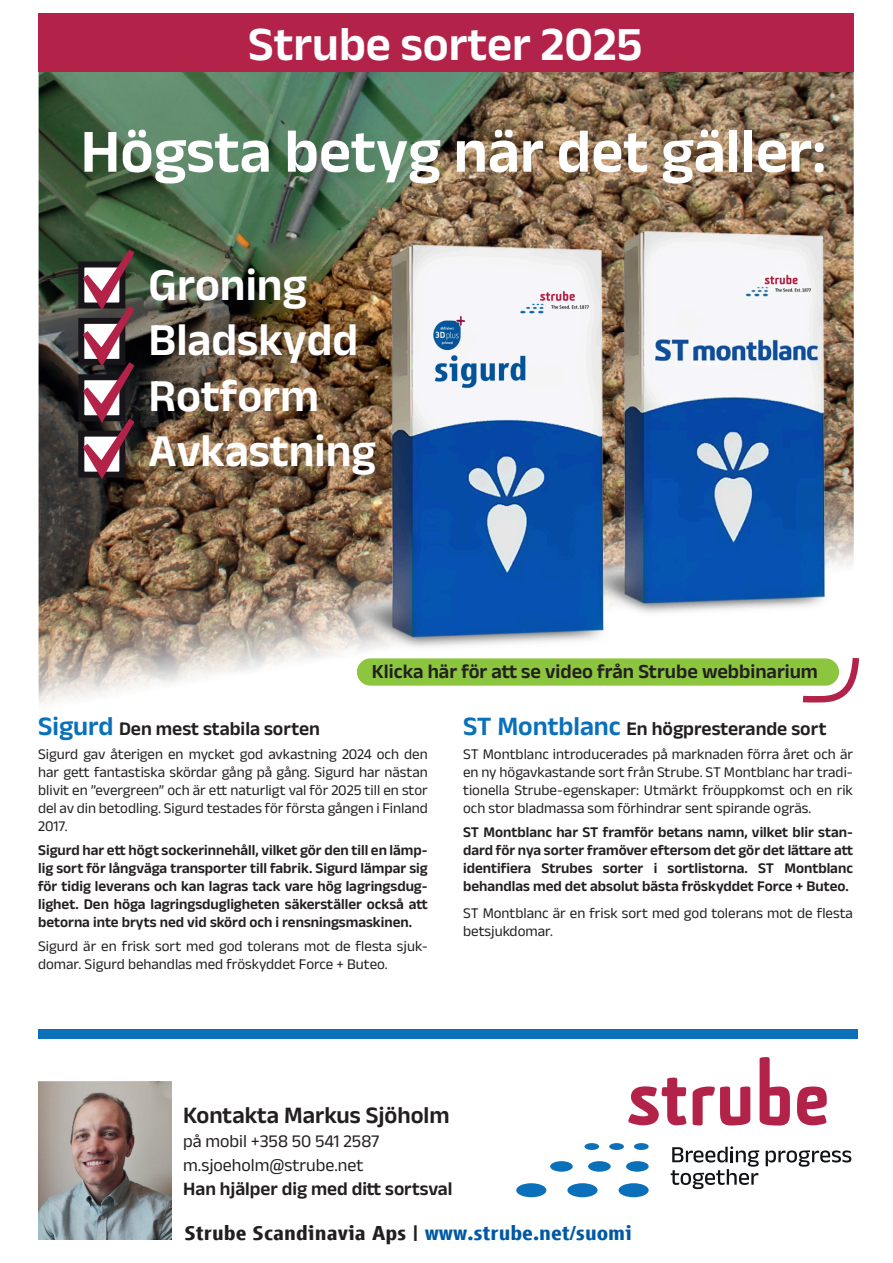
<style>
.page{position:relative;width:893px;height:1263px;background:#fff}
.page>*{position:absolute;margin:0;border:0;box-sizing:border-box;transform-origin:0 0}
.t1{font:600 62.1px "Anek Latin";color:#fff}
.t2{font:600 48.3px "Anek Latin";color:#fff}
.t3{font:600 46.35px/55.5px "Anek Latin";color:#fff}
.t4{font:600 24px "Anek Latin";color:#231f20}
.t5{font:700 20.85px "Vialog LT Com";color:#231f20;scale:1.04 1}
.t6{font:600 20.25px "Anek Latin";color:#231f20}
.t7{font:600 19.5px "Anek Latin";color:#231f20}
.t8{font:600 19.2px "Anek Latin";color:#231f20}
.t9{font:18px/24px "Anek Latin";color:#231f20}
.t10{font:15px/18px "Anek Latin";color:#231f20;text-align:justify}
.t11{font:600 15px/18px "Anek Latin";color:#231f20;text-align:justify}
.s1{font-size:27px;color:#0a70b9}
.s2{color:#0159a3}
</style>
<div class="page">
<img style="left:39px;top:72px;width:815px;height:632px">
<div style="left:39px;top:13px;width:815px;height:59px;background:#b32248"></div>
<svg style="left:78px;top:261px;width:5px;height:47px"></svg>
<svg style="left:78px;top:318px;width:5px;height:47px"></svg>
<div style="left:78px;top:374px;width:47px;height:47px;background:#18151a"></div>
<svg style="left:78px;top:431px;width:5px;height:47px"></svg>
<svg style="left:83px;top:250px;width:51px;height:229px"></svg>
<img style="left:557px;top:215px;width:291px;height:408px">
<img style="left:322px;top:228px;width:306px;height:431px">
<div style="left:38px;top:1029px;width:820px;height:9px;background:#0a70b9"></div>
<div style="left:619px;top:1183px;width:30px;height:14px;background:#0a70b9;border-radius:50%"></div>
<div style="left:567px;top:1183px;width:30px;height:14px;background:#0a70b9;border-radius:50%"></div>
<div style="left:516px;top:1183px;width:30px;height:14px;background:#0a70b9;border-radius:50%"></div>
<div style="left:626px;top:1161px;width:23px;height:11px;background:#0a70b9;border-radius:50%"></div>
<div style="left:588px;top:1161px;width:23px;height:11px;background:#0a70b9;border-radius:50%"></div>
<div style="left:550px;top:1161px;width:23px;height:11px;background:#0a70b9;border-radius:50%"></div>
<div style="left:634px;top:1143px;width:15px;height:7px;background:#0a70b9;border-radius:50%"></div>
<div style="left:609px;top:1143px;width:15px;height:7px;background:#0a70b9;border-radius:50%"></div>
<div style="left:584px;top:1143px;width:15px;height:7px;background:#0a70b9;border-radius:50%"></div>
<svg style="left:797px;top:1086px;width:30px;height:39px"></svg>
<svg style="left:628px;top:1077px;width:58px;height:48px"></svg>
<svg style="left:693px;top:1086px;width:57px;height:39px"></svg>
<svg style="left:760px;top:1057px;width:30px;height:68px"></svg>
<svg style="left:766px;top:1150px;width:85px;height:17px"></svg>
<svg style="left:671px;top:1146px;width:88px;height:43px"></svg>
<img style="left:38px;top:1081px;width:133px;height:158px">
<svg style="left:803px;top:658px;width:56px;height:44px"></svg>
<div style="left:357px;top:658px;width:482px;height:28px;background:#8bc63e;border-radius:14px"></div>
<p class="t2" style="left:248px;top:11px;width:396px">Strube sorter 2025</p>
<p class="t1" style="left:81px;top:110px;width:747px">Högsta betyg när det gäller:</p>
<p class="t3" style="left:149px;top:254px;width:229px">Groning<br>Bladskydd<br>Rotform<br>Avkastning</p>
<p class="t6" style="left:372px;top:658px;width:447px">Klicka här för att se video från Strube webbinarium</p>
<p class="t7" style="left:38px;top:716px;width:283px"><span class="s1">Sigurd</span> Den mest stabila sorten</p>
<p class="t10" style="left:38px;top:745px;width:391px">Sigurd gav återigen en mycket god avkastning 2024 och den har gett fantastiska skördar gång på gång. Sigurd har nästan blivit en ”evergreen” och är ett naturligt val för 2025 till en stor del av din betodling. Sigurd testades för första gången i Finland 2017.</p>
<p class="t11" style="left:38px;top:841px;width:391px">Sigurd har ett högt sockerinnehåll, vilket gör den till en lämp&shy;lig sort för långväga transporter till fabrik. Sigurd lämpar sig för tidig leverans och kan lagras tack vare hög lagringsdug&shy;lighet. Den höga lagringsdugligheten säkerställer också att betorna inte bryts ned vid skörd och i rensningsmaskinen.</p>
<p class="t10" style="left:38px;top:937px;width:391px">Sigurd är en frisk sort med god tolerans mot de flesta sjuk&shy;domar. Sigurd behandlas med fröskyddet Force + Buteo.</p>
<p class="t7" style="left:463px;top:716px;width:365px"><span class="s1">ST Montblanc</span> En högpresterande sort</p>
<p class="t10" style="left:463px;top:745px;width:391px">ST Montblanc introducerades på marknaden förra året och är en ny högavkastande sort från Strube. ST Montblanc har tradi&shy;tionella Strube-egenskaper: Utmärkt fröuppkomst och en rik och stor bladmassa som förhindrar sent spirande ogräs.</p>
<p class="t11" style="left:463px;top:823px;width:391px">ST Montblanc har ST framför betans namn, vilket blir stan&shy;dard för nya sorter framöver eftersom det gör det lättare att identifiera Strubes sorter i sortlistorna. ST Montblanc behandlas med det absolut bästa fröskyddet Force + Buteo.</p>
<p class="t10" style="left:463px;top:904px;width:391px">ST Montblanc är en frisk sort med god tolerans mot de flesta betsjukdomar.</p>
<p class="t4" style="left:183px;top:1099px;width:268px">Kontakta Markus Sjöholm</p>
<p class="t9" style="left:183px;top:1128px;width:198px">på mobil +358 50 541 2587 m.sjoeholm@strube.net</p>
<p class="t8" style="left:183px;top:1176px;width:271px">Han hjälper dig med ditt sortsval</p>
<p class="t5" style="left:184px;top:1221px;width:432px">Strube Scandinavia Aps | <span class="s2">www.strube.net/suomi</span></p>
</div>
